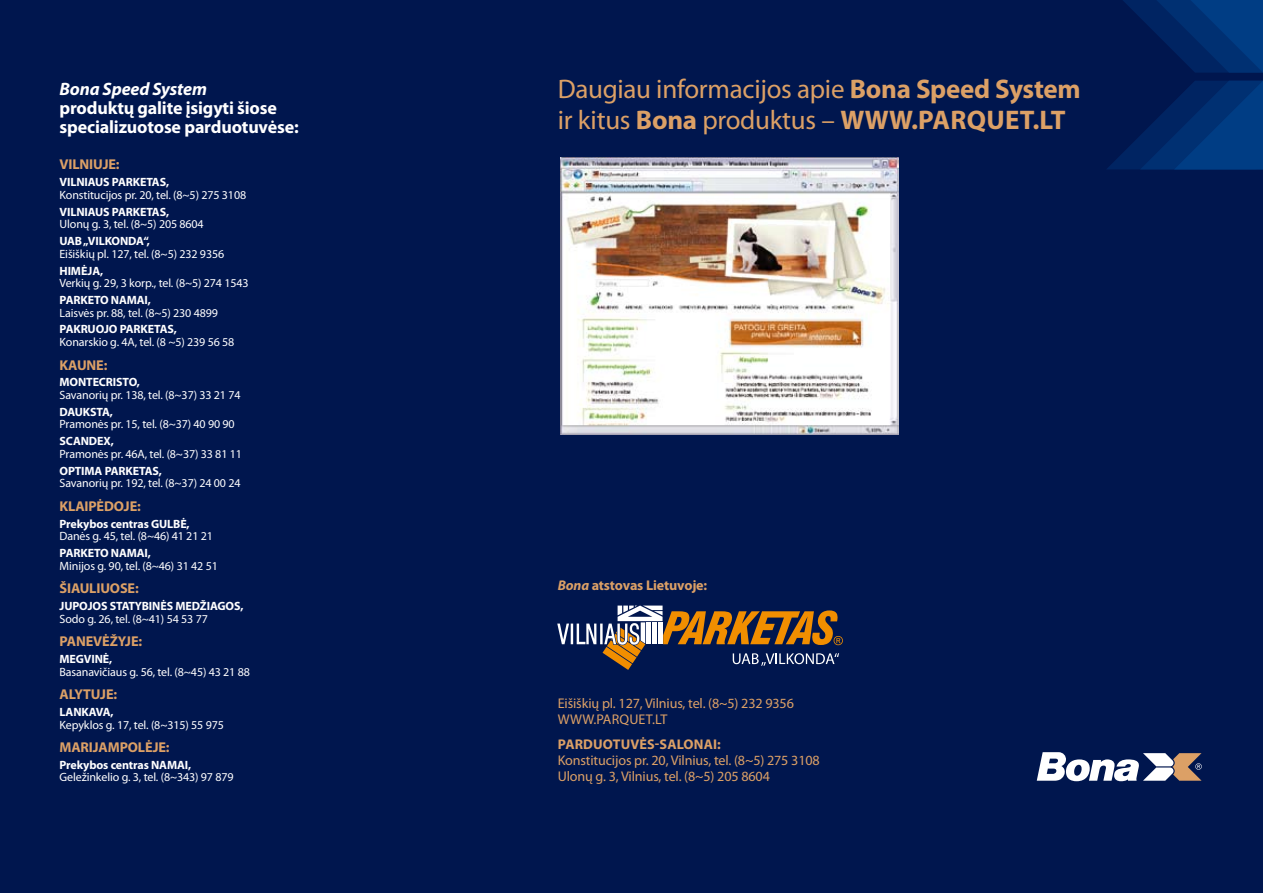
<style>
.page{position:relative;width:1263px;height:893px;background:#00164e}
.page>*{position:absolute;margin:0;border:0;box-sizing:border-box;transform-origin:0 0}
.t1{font:27px/31px "Myriad Pro";letter-spacing:-.01em;color:#dca066}
.t2{font:700 18px/18.9px "Myriad Pro";letter-spacing:-.01em;color:#fff}
.t3{font:italic 700 18px "Myriad Pro";letter-spacing:-.01em;color:#fff}
.t4{font:700 14.25px "Myriad Pro";letter-spacing:-.01em;color:#dca066}
.t5{font:14.1px/16.2px "Myriad Pro";letter-spacing:-.01em;color:#dca066}
.t6{font:700 14.1px "Myriad Pro";letter-spacing:-.01em;color:#dca066}
.t7{font:12px "Myriad Pro";letter-spacing:-.01em;color:#fff}
.t8{font:700 12px "Myriad Pro";letter-spacing:-.01em;color:#fff}
.s1{font-weight:700}
.s2{font-style:italic}
</style>
<div class="page">
<img style="left:561px;top:157px;width:338px;height:277px">
<svg style="left:557px;top:606px;width:286px;height:64px;background:#544b4e"></svg>
<svg style="left:1037px;top:752px;width:165px;height:29px"></svg>
<svg style="left:1106px;top:81px;width:157px;height:88px;background:#002969"></svg>
<svg style="left:1106px;top:0;width:157px;height:73px;background:#002766"></svg>
<h2 class="t3" style="left:60px;top:78px;width:149px">Bona Speed System</h2>
<h2 class="t2" style="left:60px;top:98px;width:241px">produktų galite įsigyti šiose specializuotose parduotuvėse:</h2>
<p class="t4" style="left:60px;top:155px;width:62px">VILNIUJE:</p>
<p class="t8" style="left:60px;top:174px;width:111px">VILNIAUS PARKETAS,</p>
<p class="t7" style="left:60px;top:187px;width:188px">Konstitucijos pr. 20, tel. (8~5) 275 3108</p>
<p class="t8" style="left:60px;top:204px;width:111px">VILNIAUS PARKETAS,</p>
<p class="t7" style="left:60px;top:217px;width:146px">Ulonų g. 3, tel. (8~5) 205 8604</p>
<p class="t8" style="left:60px;top:233px;width:92px">UAB „VILKONDA“,</p>
<p class="t7" style="left:60px;top:246px;width:166px">Eišiškių pl. 127, tel. (8~5) 232 9356</p>
<p class="t8" style="left:60px;top:263px;width:45px">HIMĖJA,</p>
<p class="t7" style="left:60px;top:276px;width:191px">Verkių g. 29, 3 korp., tel. (8~5) 274 1543</p>
<p class="t8" style="left:60px;top:292px;width:93px">PARKETO NAMAI,</p>
<p class="t7" style="left:60px;top:305px;width:160px">Laisvės pr. 88, tel. (8~5) 230 4899</p>
<p class="t8" style="left:60px;top:322px;width:119px">PAKRUOJO PARKETAS,</p>
<p class="t7" style="left:60px;top:335px;width:176px">Konarskio g. 4A, tel. (8 ~5) 239 56 58</p>
<p class="t4" style="left:60px;top:355px;width:49px">KAUNE:</p>
<p class="t8" style="left:60px;top:374px;width:82px">MONTECRISTO,</p>
<p class="t7" style="left:60px;top:388px;width:183px">Savanorių pr. 138, tel. (8~37) 33 21 74</p>
<p class="t8" style="left:60px;top:404px;width:55px">DAUKSTA,</p>
<p class="t7" style="left:60px;top:417px;width:177px">Pramonės pr. 15, tel. (8~37) 40 90 90</p>
<p class="t8" style="left:60px;top:433px;width:56px">SCANDEX,</p>
<p class="t7" style="left:60px;top:446px;width:184px">Pramonės pr. 46A, tel. (8~37) 33 81 11</p>
<p class="t8" style="left:60px;top:463px;width:104px">OPTIMA PARKETAS,</p>
<p class="t7" style="left:60px;top:476px;width:183px">Savanorių pr. 192, tel. (8~37) 24 00 24</p>
<p class="t4" style="left:60px;top:497px;width:83px">KLAIPĖDOJE:</p>
<p class="t8" style="left:60px;top:516px;width:132px">Prekybos centras GULBĖ,</p>
<p class="t7" style="left:60px;top:529px;width:155px">Danės g. 45, tel. (8~46) 41 21 21</p>
<p class="t8" style="left:60px;top:545px;width:93px">PARKETO NAMAI,</p>
<p class="t7" style="left:60px;top:558px;width:160px">Minijos g. 90, tel. (8~46) 31 42 51</p>
<p class="t4" style="left:60px;top:579px;width:81px">ŠIAULIUOSE:</p>
<p class="t8" style="left:60px;top:598px;width:185px">JUPOJOS STATYBINĖS MEDŽIAGOS,</p>
<p class="t7" style="left:60px;top:611px;width:150px">Sodo g. 26, tel. (8~41) 54 53 77</p>
<p class="t4" style="left:60px;top:632px;width:84px">PANEVĖŽYJE:</p>
<p class="t8" style="left:60px;top:651px;width:54px">MEGVINĖ,</p>
<p class="t7" style="left:60px;top:664px;width:192px">Basanavičiaus g. 56, tel. (8~45) 43 21 88</p>
<p class="t4" style="left:60px;top:685px;width:59px">ALYTUJE:</p>
<p class="t8" style="left:60px;top:704px;width:56px">LANKAVA,</p>
<p class="t7" style="left:60px;top:717px;width:166px">Kepyklos g. 17, tel. (8~315) 55 975</p>
<p class="t4" style="left:60px;top:738px;width:112px">MARIJAMPOLĖJE:</p>
<p class="t8" style="left:60px;top:757px;width:133px">Prekybos centras NAMAI,</p>
<p class="t7" style="left:60px;top:770px;width:176px">Geležinkelio g. 3, tel. (8~343) 97 879</p>
<h1 class="t1" style="left:558px;top:73px;width:524px">Daugiau informacijos apie <span class="s1">Bona Speed System </span>ir kitus <span class="s1">Bona</span> produktus – <span class="s1">www.parquet.lt</span></h1>
<p class="t6" style="left:558px;top:576px;width:151px"><span class="s2">Bona</span> atstovas Lietuvoje:</p>
<p class="t5" style="left:558px;top:695px;width:238px">Eišiškių pl. 127, Vilnius, tel. (8~5) 232 9356 www.pa rquet.lt</p>
<p class="t6" style="left:558px;top:735px;width:18px">Parduotuvės</p>
<p class="t6" style="left:655px;top:735px;width:14px">-salonai</p>
<p class="t6" style="left:717px;top:735px;width:5px">:</p>
<p class="t5" style="left:558px;top:752px;width:264px">Konstitucijos pr. 20, Vilnius, tel. (8~5) 275 3108<br>Ulonų g. 3, Vilnius, tel. (8~5) 205 8604</p>
</div>
